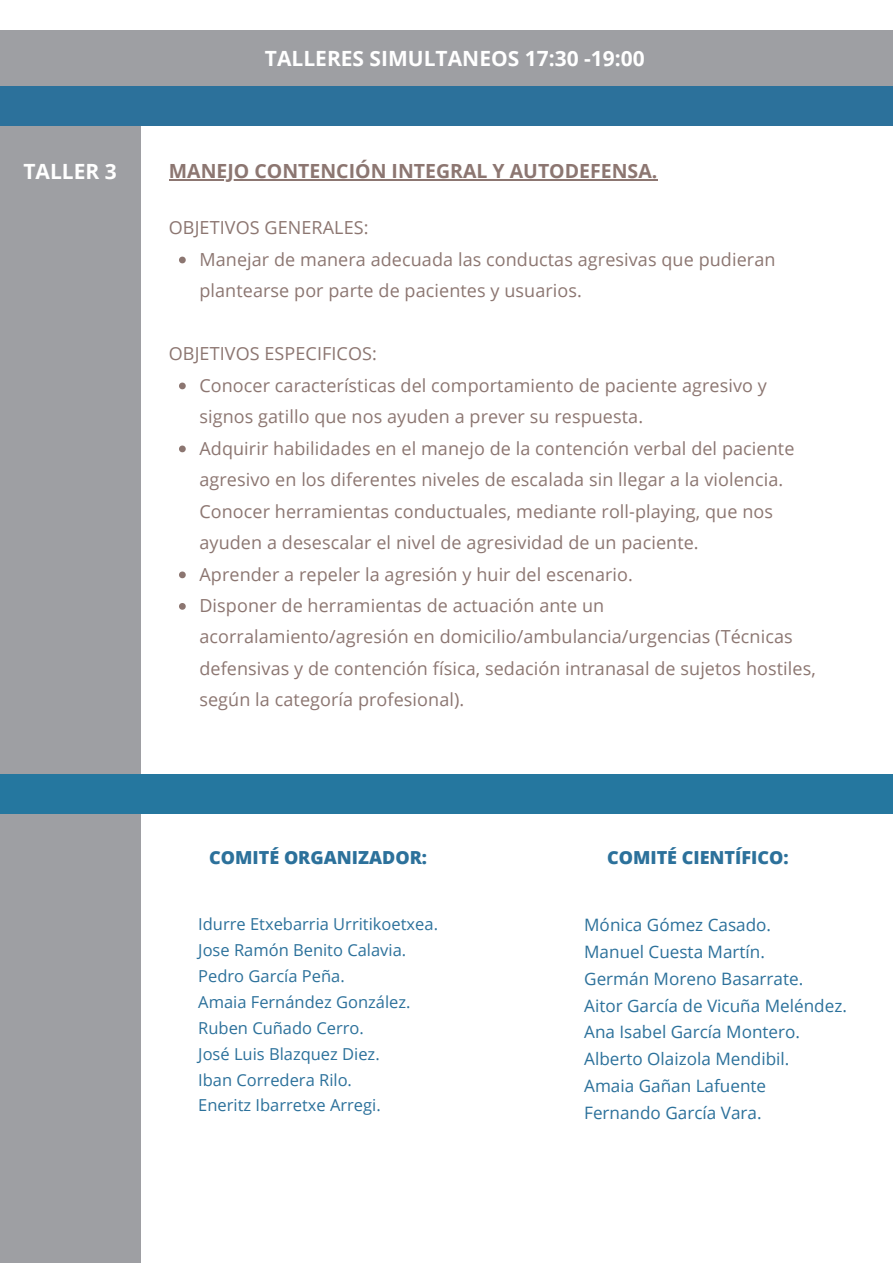
<style>
.page{position:relative;width:893px;height:1264px;background:#fff}
.page>*{position:absolute;margin:0;border:0;box-sizing:border-box;transform-origin:0 0}
.t1{font:700 21px "Open Sans";color:#fff}
.t2{font:700 19.5px "Open Sans";color:#8c7671}
.t3{font:18px/31.5px "Open Sans";letter-spacing:.005em;color:#8c7671}
.t4{font:800 18px "Open Sans";color:#2c719b}
.t5{font:17.1px "Open Sans";color:#2c719b}
.t6{font:16.5px "Open Sans";color:#2c719b}
</style>
<div class="page">
<div style="left:0;top:30px;width:892px;height:59px;background:#9e9fa3"></div>
<div style="left:0;top:120px;width:140px;height:1142px;background:#9e9fa3"></div>
<div style="left:0;top:87px;width:892px;height:39px;background:#2c719b"></div>
<div style="left:0;top:774px;width:892px;height:40px;background:#25779f"></div>
<hr style="left:169px;top:180px;width:488px;height:1px;background:#8c7671">
<svg style="left:179px;top:256px;width:7px;height:7px"></svg>
<svg style="left:179px;top:382px;width:7px;height:7px"></svg>
<svg style="left:179px;top:445px;width:7px;height:7px"></svg>
<svg style="left:179px;top:571px;width:7px;height:7px"></svg>
<svg style="left:179px;top:603px;width:7px;height:6px"></svg>
<p class="t1" style="left:265px;top:44px;width:381px">TALLERES SIMULTANEOS 17:30 -19:00</p>
<p class="t1" style="left:23px;top:156px;width:95px">TALLER 3</p>
<p class="t2" style="left:169px;top:158px;width:490px">MANEJO CONTENCIÓN INTEGRAL Y AUTODEFENSA.</p>
<p class="t3" style="left:169px;top:211px;width:201px">OBJETIVOS GENERALES:</p>
<p class="t3" style="left:199px;top:243px;width:577px">Manejar de manera adecuada las conductas agresivas que pudieran plantearse por parte de pacientes y usuarios.</p>
<p class="t3" style="left:169px;top:337px;width:209px">OBJETIVOS ESPECIFICOS:</p>
<p class="t3" style="left:199px;top:369px;width:569px">Conocer características del comportamiento de paciente agresivo y signos gatillo que nos ayuden a prever su respuesta.</p>
<p class="t3" style="left:199px;top:432px;width:596px">Adquirir habilidades en el manejo de la contención verbal del paciente agresivo en los diferentes niveles de escalada sin llegar a la violencia.<br>Conocer herramientas conductuales, mediante roll-playing, que nos ayuden a desescalar el nivel de agresividad de un paciente.</p>
<p class="t3" style="left:199px;top:557px;width:435px">Aprender a repeler la agresión y huir del escenario.</p>
<p class="t3" style="left:199px;top:589px;width:617px">Disponer de herramientas de actuación ante un acorralamiento/agresión en domicilio/ambulancia/urgencias (Técnicas defensivas y de contención física, sedación intranasal de sujetos hostiles, según la categoría profesional).</p>
<p class="t4" style="left:209px;top:845px;width:219px">COMITÉ ORGANIZADOR:</p>
<p class="t4" style="left:607px;top:845px;width:183px">COMITÉ CIENTÍFICO:</p>
<p class="t6" style="left:198px;top:912px;width:241px">Idurre Etxebarria Urritikoetxea.</p>
<p class="t6" style="left:198px;top:938px;width:209px">Jose Ramón Benito Calavia.</p>
<p class="t6" style="left:198px;top:964px;width:148px">Pedro García Peña.</p>
<p class="t6" style="left:198px;top:990px;width:214px">Amaia Fernández González.</p>
<p class="t6" style="left:198px;top:1016px;width:167px">Ruben Cuñado Cerro.</p>
<p class="t6" style="left:198px;top:1042px;width:183px">José Luis Blazquez Diez.</p>
<p class="t6" style="left:198px;top:1067px;width:155px">Iban Corredera Rilo.</p>
<p class="t6" style="left:198px;top:1093px;width:184px">Eneritz Ibarretxe Arregi.</p>
<p class="t5" style="left:584px;top:912px;width:188px">Mónica Gómez Casado.</p>
<p class="t5" style="left:584px;top:939px;width:182px">Manuel Cuesta Martín.</p>
<p class="t5" style="left:584px;top:966px;width:220px">Germán Moreno Basarrate.</p>
<p class="t5" style="left:584px;top:993px;width:264px">Aitor García de Vicuña Meléndez.</p>
<p class="t5" style="left:584px;top:1020px;width:217px">Ana Isabel García Montero.</p>
<p class="t5" style="left:584px;top:1046px;width:207px">Alberto Olaizola Mendibil.</p>
<p class="t5" style="left:584px;top:1073px;width:183px">Amaia Gañan Lafuente</p>
<p class="t5" style="left:584px;top:1100px;width:179px">Fernando García Vara.</p>
</div>
